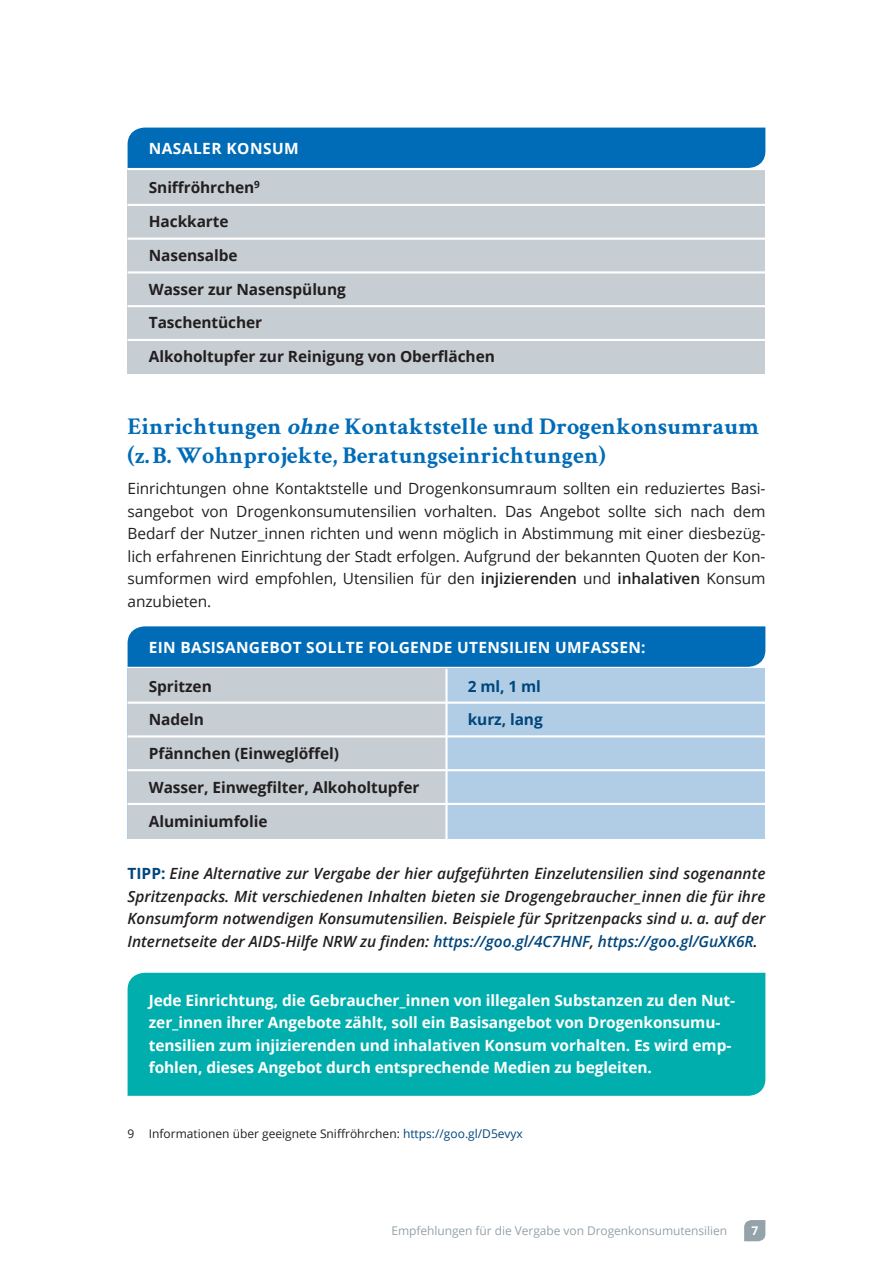
<style>
.page{position:relative;width:893px;height:1263px;background:#fff}
.page>*{position:absolute;margin:0;border:0;box-sizing:border-box;transform-origin:0 0}
.t1{font:700 24px/28.5px "Crimson Text";color:#006cb7}
.t2{font:15.45px/22.5px "Open Sans";letter-spacing:-.005em;color:#231f20;text-align:justify}
.t3{font:italic 600 15.45px/22.5px "Open Sans";color:#231f20;text-align:justify}
.t4{font:700 15.45px/22.5px "Open Sans";letter-spacing:-.005em;color:#fff}
.t5{font:700 15.45px/33.8px "Open Sans";letter-spacing:-.005em;color:#231f20}
.t6{font:700 15.45px "Open Sans";letter-spacing:-.005em;color:#00467c}
.t7{font:12px "Open Sans";color:#231f20}
.t8{font:12px "Open Sans";letter-spacing:-.005em;color:#94a2aa}
.t9{font:700 12px "Open Sans";color:#fff}
.s1{font-style:italic}
.s2{font-weight:600}
.s3{font-weight:700;font-style:normal;color:#00467c}
.s4{color:#00467c}
</style>
<div class="page">
<svg style="left:744px;top:1220px;width:21px;height:21px"></svg>
<div style="left:128px;top:169px;width:637px;height:205px;background:#c6ced4"></div>
<div style="left:128px;top:128px;width:637px;height:40px;background:#006cb7"></div>
<hr style="left:128px;top:168px;width:637px;height:2px;background:#fff">
<hr style="left:128px;top:204px;width:637px;height:2px;background:#fff">
<hr style="left:128px;top:238px;width:637px;height:2px;background:#fff">
<hr style="left:128px;top:271px;width:637px;height:2px;background:#fff">
<hr style="left:128px;top:305px;width:637px;height:2px;background:#fff">
<hr style="left:128px;top:339px;width:637px;height:2px;background:#fff">
<div style="left:128px;top:669px;width:637px;height:170px;background:#b1cde5"></div>
<div style="left:128px;top:669px;width:318px;height:170px;background:#c6ced4"></div>
<hr style="left:128px;top:702px;width:637px;height:2px;background:#fff">
<hr style="left:128px;top:735px;width:637px;height:2px;background:#fff">
<hr style="left:128px;top:769px;width:637px;height:2px;background:#fff">
<hr style="left:128px;top:803px;width:637px;height:2px;background:#fff">
<div style="left:128px;top:973px;width:637px;height:123px;background:#00afad"></div>
<div style="left:128px;top:626px;width:637px;height:41px;background:#006cb7"></div>
<hr style="left:445px;top:669px;width:3px;height:170px;background:#fff">
<p class="t4" style="left:149px;top:137px;width:24px">Nasaler</p>
<p class="t4" style="left:227px;top:137px;width:24px">Konsum</p>
<p class="t5" style="left:149px;top:171px;width:348px">Sniffröhrchen<sup>9<br></sup>Hackkarte<br>Nasensalbe<br>Wasser zur Nasenspülung<br>Taschentücher<br>Alkoholtupfer zur Reinigung von Oberflächen</p>
<h1 class="t1" style="left:128px;top:412px;width:633px">Einrichtungen <span class="s1">ohne</span>Kontaktstelle und Drogenkonsumraum (z.B. Wohnprojekte, Beratungseinrichtungen)</h1>
<p class="t2" style="left:128px;top:477px;width:639px">Einrichtungen ohne Kontaktstelle und Drogenkonsumraum sollten ein reduziertes Basi&shy;sangebot von Drogenkonsumutensilien vorhalten. Das Angebot sollte sich nach dem Bedarf der Nutzer_innen richten und wenn möglich in Abstimmung mit einer diesbezüg&shy;lich erfahrenen Einrichtung der Stadt erfolgen. Aufgrund der bekannten Quoten der Kon&shy;sumformen wird empfohlen, Utensilien für den <span class="s2">injizierenden</span> und <span class="s2">inhalativen</span> Konsum anzubieten.</p>
<p class="t4" style="left:149px;top:635px;width:54px">Ein Basisangebot</p>
<p class="t4" style="left:306px;top:635px;width:11px">sollte</p>
<p class="t4" style="left:368px;top:635px;width:12px">folgende</p>
<p class="t4" style="left:457px;top:635px;width:22px">Utensilien</p>
<p class="t4" style="left:555px;top:635px;width:12px">umfassen</p>
<p class="t4" style="left:641px;top:635px;width:6px">:</p>
<p class="t5" style="left:149px;top:669px;width:65px">Spritzen</p>
<p class="t6" style="left:468px;top:675px;width:75px">2 ml, 1 ml</p>
<p class="t5" style="left:149px;top:702px;width:57px">Nadeln</p>
<p class="t6" style="left:468px;top:709px;width:77px">kurz, lang</p>
<p class="t5" style="left:149px;top:736px;width:272px">Pfännchen (Einweglöffel)<br>Wasser, Einwegfilter, Alkoholtupfer<br>Aluminiumfolie</p>
<p class="t3" style="left:128px;top:862px;width:639px"><span class="s3">TIPP:</span> Eine Alternative zur Vergabe der hier aufgeführten Einzelutensilien sind sogenannte Spritzenpacks. Mit verschiedenen Inhalten bieten sie Drogengebraucher_innen die für ihre Konsumform notwendigen Konsumutensilien. Beispiele für Spritzenpacks sind u. a. auf der Internetseite der AIDS-Hilfe NRW zu finden: <span class="s4">https://goo.gl/4C7HNF</span>, <span class="s4">https://goo.gl/GuXK6R</span>.</p>
<p class="t4" style="left:149px;top:989px;width:588px">Jede Einrichtung, die Gebraucher_innen von illegalen Substanzen zu den Nut&shy;zer_innen ihrer Angebote zählt, soll ein Basisangebot von Drogenkonsumu&shy;tensilien zum injizierenden und inhalativen Konsum vorhalten. Es wird emp&shy;fohlen, dieses Angebot durch entsprechende Medien zu begleiten.</p>
<p class="t7" style="left:128px;top:1125px;width:397px">9 Informationen über geeignete Sniffröhrchen: <span class="s4">https://goo.gl/D5evyx</span></p>
<p class="t8" style="left:391px;top:1222px;width:337px">Empfehlungen für die Vergabe von Drogenkonsumutensilien</p>
<p class="t9" style="left:751px;top:1222px;width:8px">7</p>
</div>
